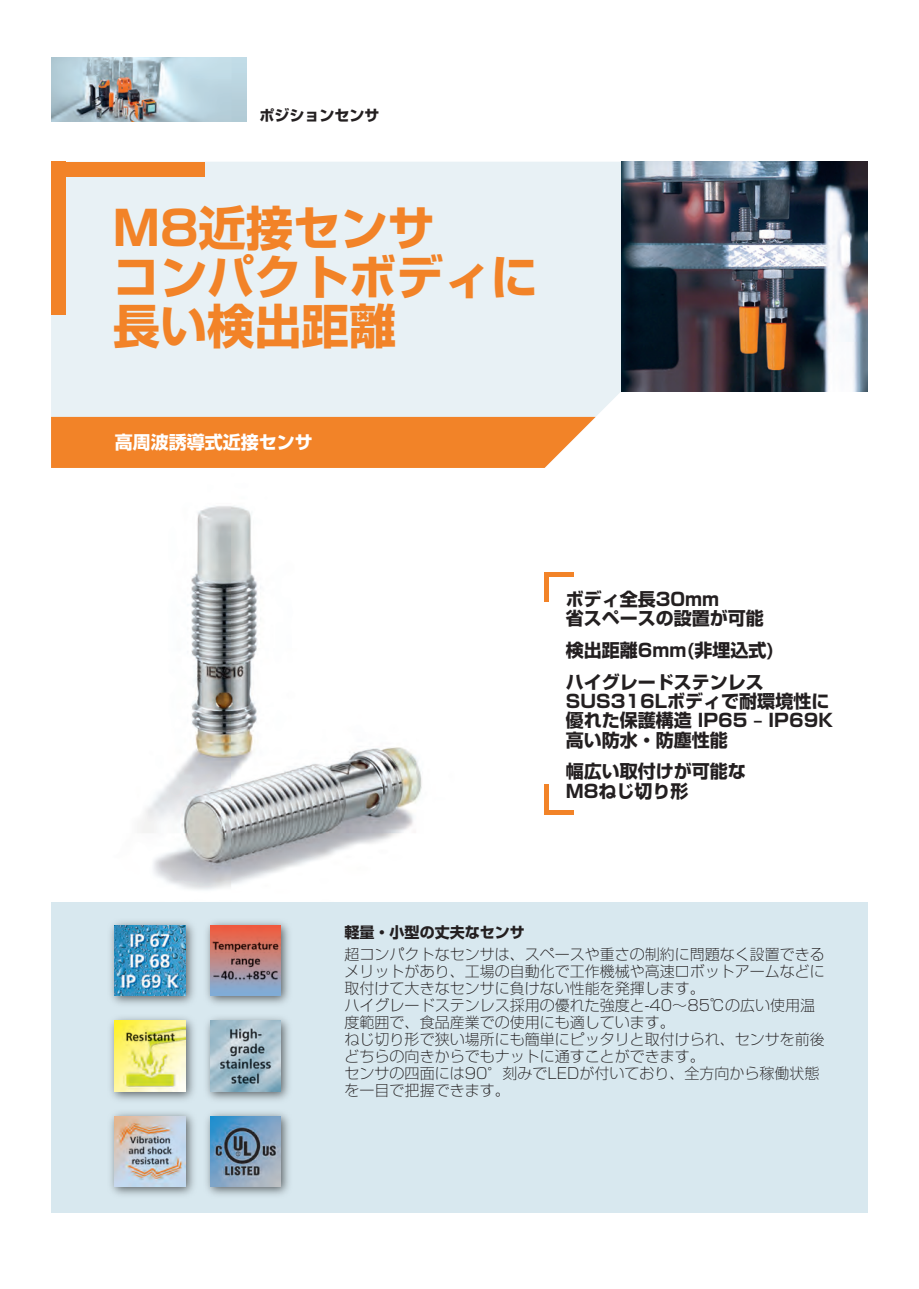
<style>
.page{position:relative;width:919px;height:1289px;background:#fff}
.page>*{position:absolute;margin:0;border:0;box-sizing:border-box;transform-origin:0 0}
.t1{font:700 47.25px/48.9px "Shin Go Pro";color:#f28328}
.t2{font:700 18px/19.2px "Shin Go Pro";color:#231f20}
.t3{font:700 18px "Shin Go Pro";color:#fff}
.t4{font:300 expanded 15px/17px "Shin Go Pro";color:#231f20}
.t5{font:700 15px "Shin Go Pro";color:#231f20}
</style>
<div class="page">
<img style="left:141px;top:506px;width:281px;height:384px">
<div style="left:51px;top:901px;width:816px;height:311px;background:#d8e8ef"></div>
<div style="left:51px;top:162px;width:570px;height:256px;background:#e8f1f5"></div>
<img style="left:621px;top:162px;width:246px;height:229px">
<div style="left:51px;top:417px;width:544px;height:51px;background:#f28328"></div>
<div style="left:51px;top:162px;width:153px;height:14px;background:#f28328"></div>
<div style="left:51px;top:162px;width:15px;height:153px;background:#f28328"></div>
<img style="left:110px;top:921px;width:179px;height:274px">
<img style="left:115px;top:925px;width:70px;height:70px">
<img style="left:210px;top:925px;width:71px;height:70px">
<img style="left:115px;top:1020px;width:70px;height:71px">
<img style="left:210px;top:1020px;width:71px;height:71px">
<img style="left:115px;top:1116px;width:70px;height:70px">
<img style="left:210px;top:1116px;width:71px;height:70px">
<hr style="left:544px;top:572px;width:30px;height:4px;background:#f28328">
<div style="left:544px;top:572px;width:5px;height:30px;background:#f28328"></div>
<div style="left:544px;top:809px;width:30px;height:5px;background:#f28328"></div>
<div style="left:544px;top:784px;width:5px;height:30px;background:#f28328"></div>
<img style="left:51px;top:57px;width:196px;height:64px">
<p class="t5" style="left:259px;top:110px;width:121px">ポジションセンサ</p>
<h1 class="t1" style="left:113px;top:210px;width:427px">M8近接センサ<br>コンパクトボディに長い検出距離</h1>
<p class="t3" style="left:115px;top:436px;width:199px">高周波誘導式近接センサ</p>
<p class="t2" style="left:566px;top:592px;width:199px">ボディ全長30mm<br>省スペースの設置が可能</p>
<p class="t2" style="left:566px;top:637px;width:210px;line-height:32px">検出距離6mm(非埋込式)ハイグレードステンレス</p>
<p class="t2" style="left:566px;top:694px;width:269px">SUS316Lボディで耐環境性に優れた保護構造 IP65 ‒ IP69K高い防水・防塵性能</p>
<p class="t2" style="left:566px;top:764px;width:181px">幅広い取付けが可能な<br>M8ねじ切り形</p>
<p class="t5" style="left:344px;top:927px;width:181px">軽量・小型の丈夫なセンサ</p>
<p class="t4" style="left:344px;top:947px;width:482px">超コンパクトなセンサは、スペースや重さの制約に問題なく設置できるメリットがあり、工場の自動化で工作機械や高速ロボットアームなどに取付けて大きなセンサに負けない性能を発揮します。<br>ハイグレードステンレス採用の優れた強度と-40～85℃の広い使用温度範囲で、食品産業での使用にも適しています。<br>ねじ切り形で狭い場所にも簡単にピッタリと取付けられ、センサを前後どちらの向きからでもナットに通すことができます。<br>センサの四面には90°刻みでLEDが付いており、全方向から稼働状態を一目で把握できます。</p>
</div>
